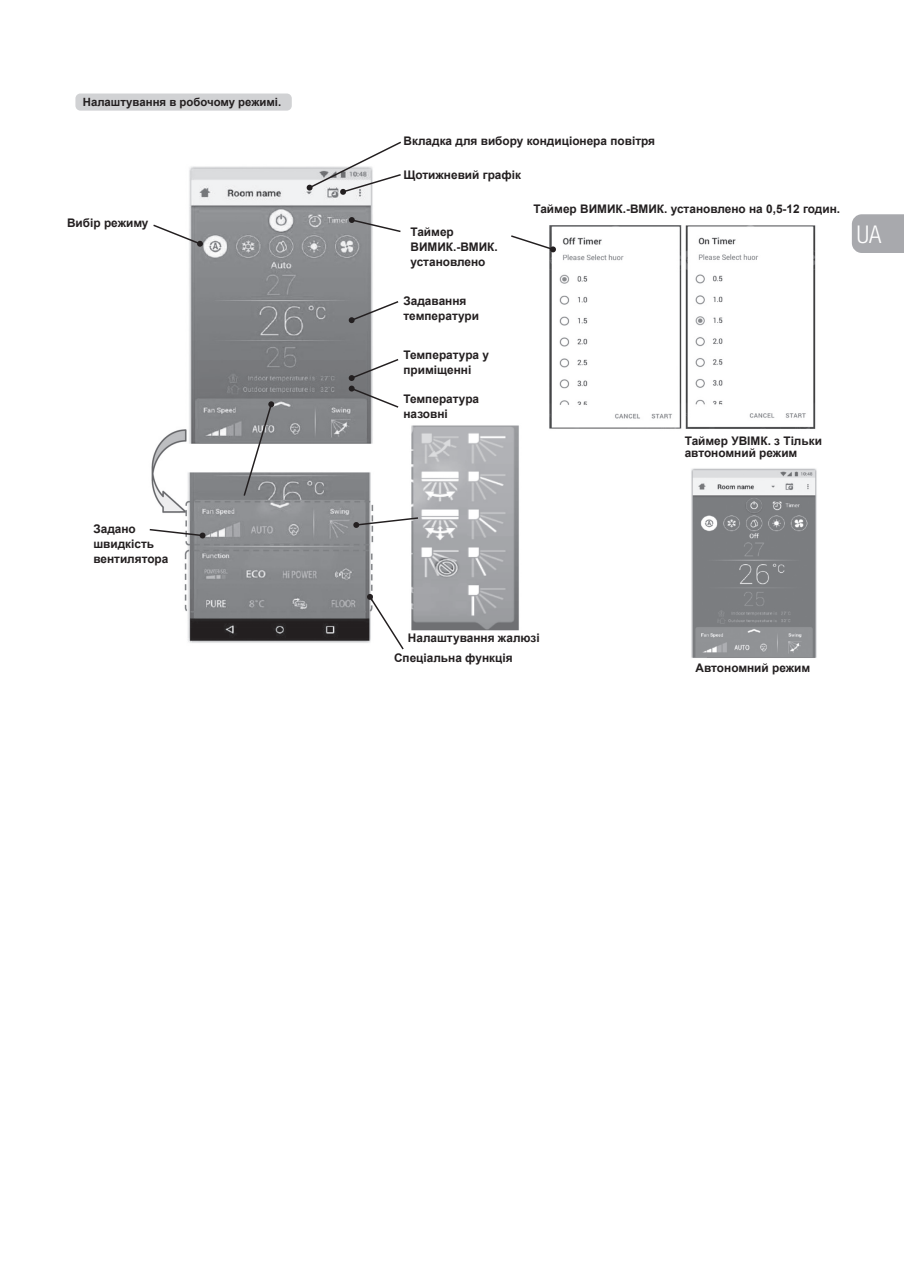
<style>
.page{position:relative;width:904px;height:1276px;background:#fff}
.page>*{position:absolute;margin:0;border:0;box-sizing:border-box;transform-origin:0 0}
.t1{font:300 condensed 24.5px "Helvetica Neue";color:#fff}
.t2{font:700 11.9px/14.9px "Arial";color:#231f20}
.t3{font:700 11.38px "Arial";color:#231f20}
</style>
<div class="page">
<img style="left:151px;top:166px;width:666px;height:492px">
<svg style="left:350px;top:218px;width:52px;height:15px"></svg>
<div style="left:348px;top:217px;width:7px;height:6px;background:#231f20;border-radius:2px"></div>
<svg style="left:509px;top:234px;width:46px;height:17px"></svg>
<div style="left:550px;top:246px;width:6px;height:7px;background:#231f20;border-radius:2px"></div>
<svg style="left:350px;top:300px;width:50px;height:22px"></svg>
<div style="left:348px;top:317px;width:7px;height:6px;background:#231f20;border-radius:50%"></div>
<svg style="left:152px;top:223px;width:50px;height:23px"></svg>
<div style="left:197px;top:240px;width:6px;height:7px;background:#231f20;border-radius:50%"></div>
<svg style="left:350px;top:358px;width:50px;height:22px"></svg>
<div style="left:348px;top:375px;width:7px;height:6px;background:#231f20;border-radius:50%"></div>
<svg style="left:350px;top:387px;width:50px;height:22px"></svg>
<svg style="left:348px;top:385px;width:7px;height:7px"></svg>
<svg style="left:242px;top:401px;width:32px;height:96px"></svg>
<img style="left:410px;top:423px;width:112px;height:209px">
<svg style="left:353px;top:516px;width:67px;height:12px"></svg>
<svg style="left:368px;top:595px;width:37px;height:56px"></svg>
<div style="left:367px;top:593px;width:6px;height:7px;background:#231f20;border-radius:50%"></div>
<svg style="left:149px;top:528px;width:57px;height:11px"></svg>
<svg style="left:306px;top:141px;width:97px;height:54px"></svg>
<div style="left:75px;top:93px;width:217px;height:18px;background:#d1d2d4;border-radius:5px"></div>
<div style="left:852px;top:214px;width:52px;height:39px;background:#a8a9ad"></div>
<p class="t3" style="left:83px;top:96px;width:200px">Налаштування в робочому режимі.</p>
<p class="t2" style="left:67px;top:216px;width:83px">Вибір режиму</p>
<p class="t2" style="left:93px;top:521px;width:77px">Задано швидкість вентилятора</p>
<p class="t2" style="left:403px;top:134px;width:253px">Вкладка для вибору кондиціонера повітря</p>
<p class="t2" style="left:403px;top:167px;width:119px">Щотижневий графік</p>
<p class="t2" style="left:410px;top:225px;width:89px">Таймер<br>ВИМИК.-ВМИК. установлено</p>
<p class="t2" style="left:403px;top:293px;width:77px">Задавання температури</p>
<p class="t2" style="left:403px;top:348px;width:87px">Температура у приміщенні</p>
<p class="t2" style="left:403px;top:391px;width:77px">Температура назовні</p>
<p class="t2" style="left:533px;top:201px;width:308px">Таймер ВИМИК.-ВМИК. установлено на 0,5-12 годин.</p>
<p class="t2" style="left:685px;top:435px;width:139px;line-height:11.9px">Таймер УВІМК. з Тільки автономний режим</p>
<h1 class="t1" style="left:857px;top:226px;width:26px">UA</h1>
<p class="t2" style="left:408px;top:630px;width:133px">Налаштування жалюзі</p>
<p class="t2" style="left:394px;top:650px;width:120px">Спеціальна функція</p>
<p class="t2" style="left:696px;top:661px;width:116px">Автономний режим</p>
</div>
